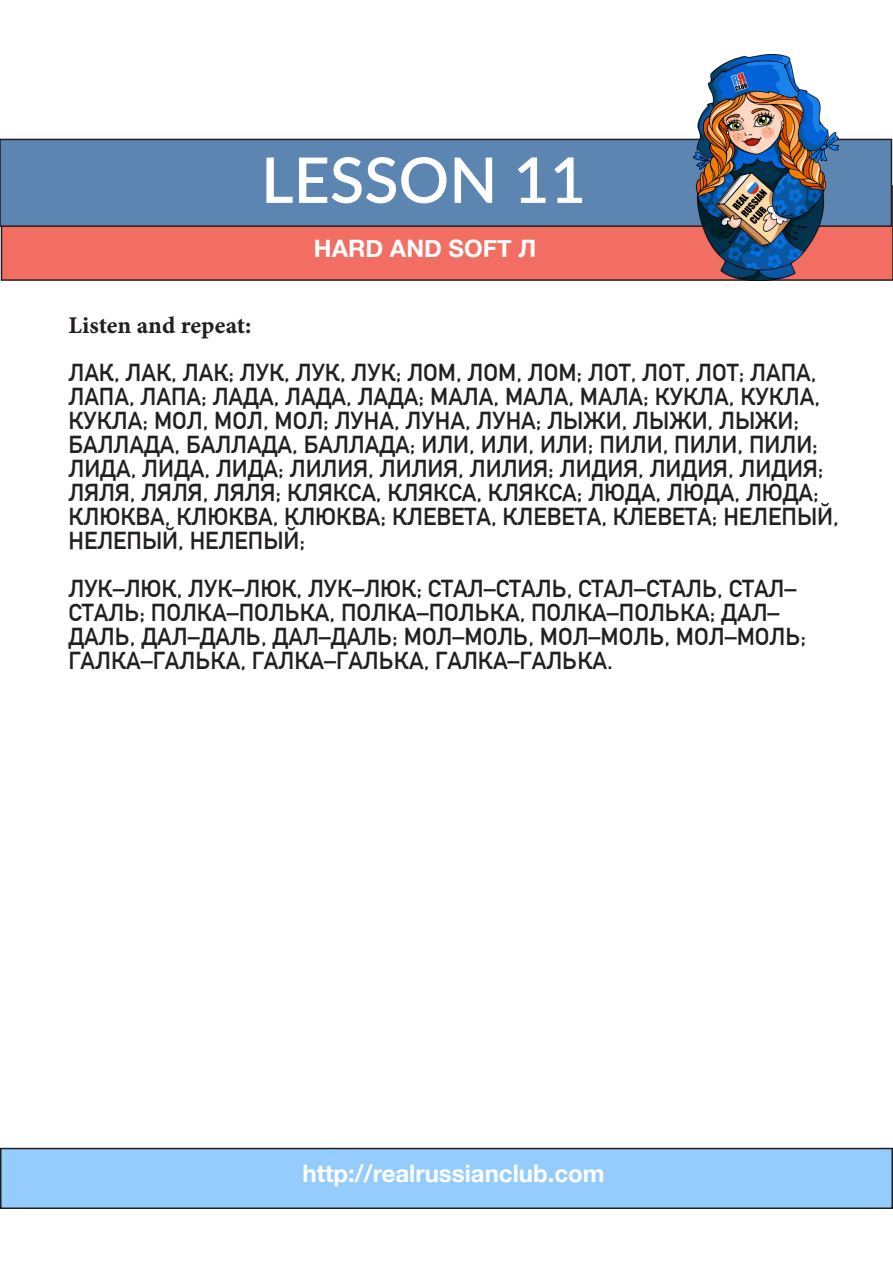
<style>
.page{position:relative;width:893px;height:1263px;background:#fff}
.page>*{position:absolute;margin:0;border:0;box-sizing:border-box;transform-origin:0 0}
.Paragraph_Style_1{font:600 63px "Lato";color:#fff}
.Exersises_Russian{font:700 24px/24px "DIN Alternate";color:#231f20}
.Subtitle{font:700 24px "Helvetica Neue";color:#fff}
.Basic{font:24px "Minion Pro Bold Capt";color:#231f20}
</style>
<div class="page">
<div style="left:1px;top:1148px;width:891px;height:60px;background:#95ccfe"></div>
<div style="left:0;top:1148px;width:893px;height:61px;border:2px solid #231f20"></div>
<div style="left:2px;top:186px;width:891px;height:94px;background:#f26e63"></div>
<div style="left:1px;top:185px;width:892px;height:96px;border:2px solid #231f20"></div>
<div style="left:0;top:139px;width:891px;height:87px;background:#5d85b2"></div>
<div style="left:0;top:139px;width:892px;height:88px;border:2px solid #231f20"></div>
<img style="left:693px;top:54px;width:145px;height:227px">
<p class="Paragraph_Style_1" style="left:261px;top:134px;width:327px">LESSON 11</p>
<p class="Subtitle" style="left:314px;top:229px;width:224px">HARD AND SOFT Л</p>
<p class="Basic" style="left:68px;top:308px;width:184px">Listen and repeat:</p>
<p class="Exersises_Russian" style="left:68px;top:359px;width:772px">ЛАК, ЛАК, ЛАК; ЛУК, ЛУК, ЛУК; ЛОМ, ЛОМ, ЛОМ; ЛОТ, ЛОТ, ЛОТ; ЛАПА, ЛАПА, ЛАПА; ЛАДА, ЛАДА, ЛАДА; МАЛА, МАЛА, МАЛА; КУКЛА, КУКЛА, КУКЛА; МОЛ, МОЛ, МОЛ; ЛУНА, ЛУНА, ЛУНА; ЛЫЖИ, ЛЫЖИ, ЛЫЖИ; БАЛЛАДА, БАЛЛАДА, БАЛЛАДА; ИЛИ, ИЛИ, ИЛИ; ПИЛИ, ПИЛИ, ПИЛИ; ЛИДА, ЛИДА, ЛИДА; ЛИЛИЯ, ЛИЛИЯ, ЛИЛИЯ; ЛИДИЯ, ЛИДИЯ, ЛИДИЯ; ЛЯЛЯ, ЛЯЛЯ, ЛЯЛЯ; КЛЯКСА, КЛЯКСА, КЛЯКСА; ЛЮДА, ЛЮДА, ЛЮДА; КЛЮКВА, КЛЮКВА, КЛЮКВА; КЛЕВЕТА, КЛЕВЕТА, КЛЕВЕТА; НЕЛЕПЫЙ, НЕЛЕПЫЙ, НЕЛЕПЫЙ;</p>
<p class="Exersises_Russian" style="left:68px;top:575px;width:739px">ЛУК–ЛЮК, ЛУК–ЛЮК, ЛУК–ЛЮК; СТАЛ–СТАЛЬ, СТАЛ–СТАЛЬ, СТАЛ– СТАЛЬ; ПОЛКА–ПОЛЬКА, ПОЛКА–ПОЛЬКА, ПОЛКА–ПОЛЬКА; ДАЛ– ДАЛЬ, ДАЛ–ДАЛЬ, ДАЛ–ДАЛЬ; МОЛ–МОЛЬ, МОЛ–МОЛЬ, МОЛ–МОЛЬ; ГАЛКА–ГАЛЬКА, ГАЛКА–ГАЛЬКА, ГАЛКА–ГАЛЬКА.</p>
<p class="Subtitle" style="left:302px;top:1154px;width:304px">http://realrussianclub.com</p>
</div>
